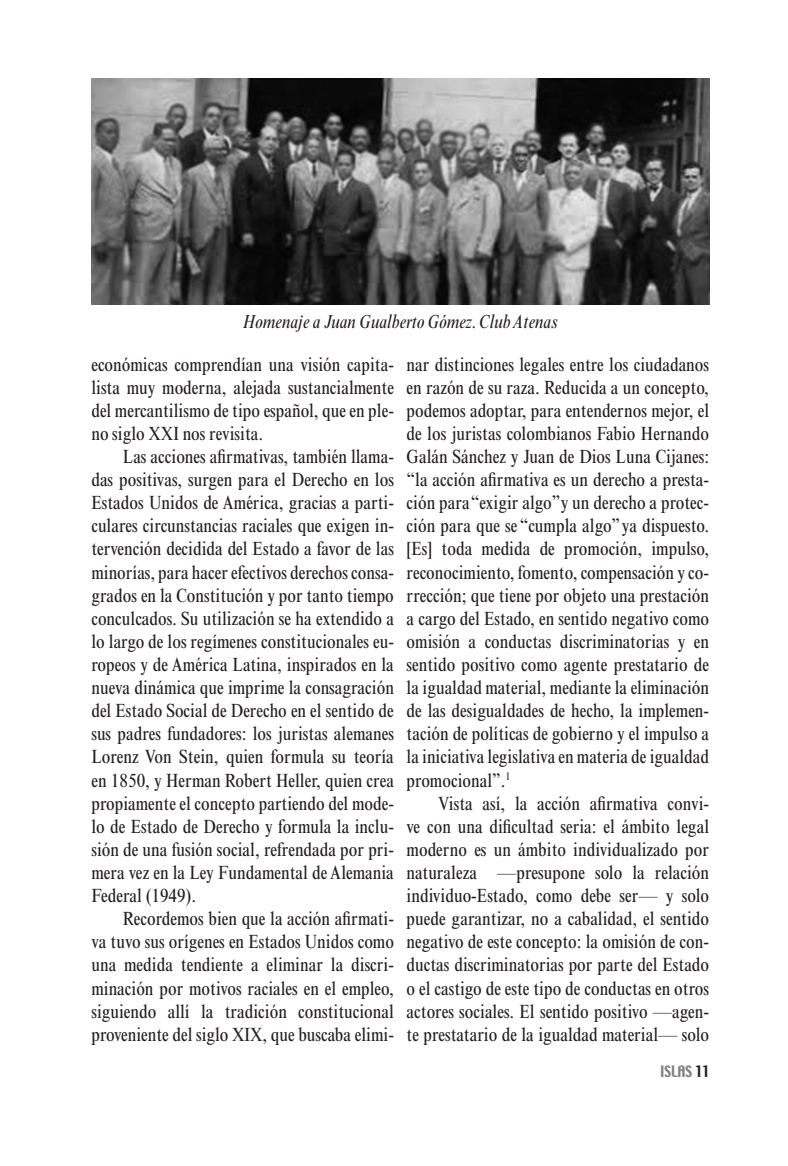
<style>
.page{position:relative;width:788px;height:1166px;background:#fff}
.page>*{position:absolute;margin:0;border:0;box-sizing:border-box;transform-origin:0 0}
.PárrafoArtículos{font:condensed 19.25px/23.1px "Times New Roman";color:#231f20;text-align:justify}
.PieDeFotos{font:italic condensed 19.25px "Times New Roman";letter-spacing:-.005em;color:#231f20}
.t1{font:14px "Techno";letter-spacing:-.005em;color:#808285}
.s1{color:#231f20}
</style>
<div class="page">
<img style="left:91px;top:79px;width:618px;height:225px">
<p class="PieDeFotos" style="left:243px;top:310px;width:316px">Homenaje a Juan Gualberto Gómez. Club Atenas</p>
<p class="PárrafoArtículos" style="left:91px;top:352px;width:304px">económicas comprendían una visión capita&shy;lista muy moderna, alejada sustancialmente del mercantilismo de tipo español, que en ple&shy;no siglo XXI nos revisita.</p>
<p class="PárrafoArtículos" style="left:91px;top:445px;width:304px;text-indent:31px">Las acciones afirmativas, también llama&shy;das positivas, surgen para el Derecho en los Estados Unidos de América, gracias a parti&shy;culares circunstancias raciales que exigen in&shy;tervención decidida del Estado a favor de las minorías, para hacer efectivos derechos consa&shy;grados en la Constitución y por tanto tiempo conculcados. Su utilización se ha extendido a lo largo de los regímenes constitucionales eu&shy;ropeos y de América Latina, inspirados en la nueva dinámica que imprime la consagración del Estado Social de Derecho en el sentido de sus padres fundadores: los juristas alemanes Lorenz Von Stein, quien formula su teoría en 1850, y Herman Robert Heller, quien crea propiamente el concepto partiendo del mode&shy;lo de Estado de Derecho y formula la inclu&shy;sión de una fusión social, refrendada por pri&shy;mera vez en la Ley Fundamental de Alemania Federal (1949).</p>
<p class="PárrafoArtículos" style="left:91px;top:907px;width:304px;text-indent:31px">Recordemos bien que la acción afirmati&shy;va tuvo sus orígenes en Estados Unidos como una medida tendiente a eliminar la discri&shy;minación por motivos raciales en el empleo, siguiendo allí la tradición constitucional proveniente del siglo XIX, que buscaba elimi-</p>
<p class="PárrafoArtículos" style="left:406px;top:352px;width:304px">nar distinciones legales entre los ciudadanos en razón de su raza. Reducida a un concepto, podemos adoptar, para entendernos mejor, el de los juristas colombianos Fabio Hernando Galán Sánchez y Juan de Dios Luna Cijanes: “la acción afirmativa es un derecho a presta&shy;ción para “exigir algo”y un derecho a protec&shy;ción para que se “cumpla algo” ya dispuesto. [Es] toda medida de promoción, impulso, reconocimiento, fomento, compensación y co&shy;rrección; que tiene por objeto una prestación a cargo del Estado, en sentido negativo como omisión a conductas discriminatorias y en sentido positivo como agente prestatario de la igualdad material, mediante la eliminación de las desigualdades de hecho, la implemen&shy;tación de políticas de gobierno y el impulso a la iniciativa legislativa en materia de igualdad promocional”.<sup>1</sup></p>
<p class="PárrafoArtículos" style="left:406px;top:791px;width:304px;text-indent:32px">Vista así, la acción afirmativa convi&shy;ve con una dificultad seria: el ámbito legal moderno es un ámbito individualizado por naturaleza —presupone solo la relación individuo-Estado, como debe ser— y solo puede garantizar, no a cabalidad, el sentido negativo de este concepto: la omisión de con&shy;ductas discriminatorias por parte del Estado o el castigo de este tipo de conductas en otros actores sociales. El sentido positivo —agen&shy;te prestatario de la igualdad material— solo</p>
<p class="t1" style="left:660px;top:1061px;width:51px">ISLAS <span class="s1">11</span></p>
</div>
